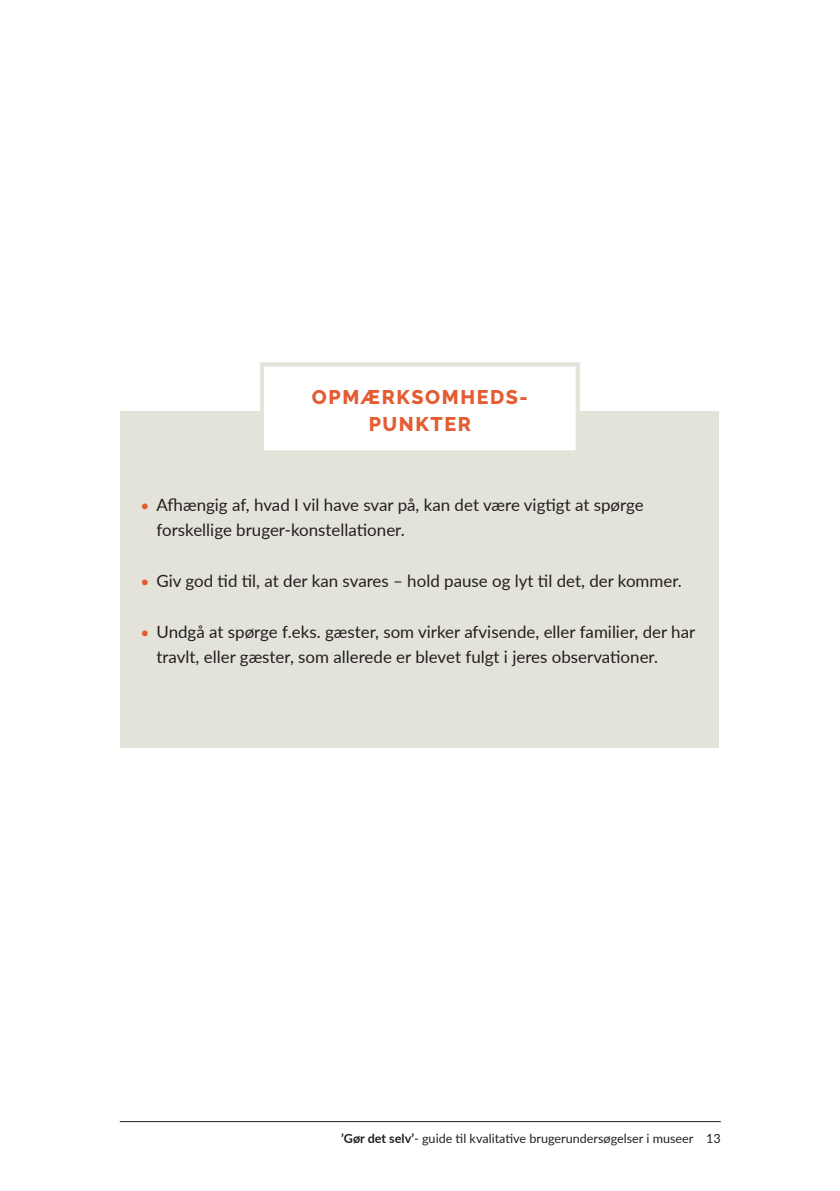
<style>
.page{position:relative;width:840px;height:1191px;background:#fff}
.page>*{position:absolute;margin:0;border:0;box-sizing:border-box;transform-origin:0 0}
.Paragraph_Style_4{font:800 19.8px "Raleway";letter-spacing:.08em;color:#e45c32}
.t1{font:17px/25.4px "Lato";color:#231f20}
.t2{font:12.6px "Lato";color:#231f20}
.s1{font-size:15.6px;color:#e45c32}
.s2{font-weight:700}
</style>
<div class="page">
<div style="left:120px;top:411px;width:598px;height:337px;background:#e3e3da"></div>
<hr style="left:120px;top:1121px;width:600px;height:1px;background:#231f20">
<div style="left:262px;top:364px;width:315px;height:88px;background:#fff"></div>
<div style="left:260px;top:362px;width:319px;height:92px;border:4px solid #e3e3da"></div>
<p class="Paragraph_Style_4" style="left:312px;top:386px;width:217px">OPMÆRKSOMHEDS-</p>
<p class="Paragraph_Style_4" style="left:368px;top:413px;width:104px">PUNKTER</p>
<p class="t1" style="left:156px;top:491px;width:488px;text-indent:-16px"><span class="s1">•</span> Afhængig af, hvad I vil have svar på, kan det være vigtigt at spørge forskellige bruger-konstellationer.</p>
<p class="t1" style="left:140px;top:567px;width:542px"><span class="s1">•</span> Giv god tid til, at der kan svares – hold pause og lyt til det, der kommer.</p>
<p class="t1" style="left:156px;top:618px;width:540px;text-indent:-16px"><span class="s1">•</span> Undgå at spørge f.eks. gæster, som virker afvisende, eller familier, der har travlt, eller gæster, som allerede er blevet fulgt i jeres observationer.</p>
<p class="t2" style="left:341px;top:1129px;width:381px"><span class="s2">’Gør det selv’</span>- guide til kvalitative brugerundersøgelser i museer 13</p>
</div>
